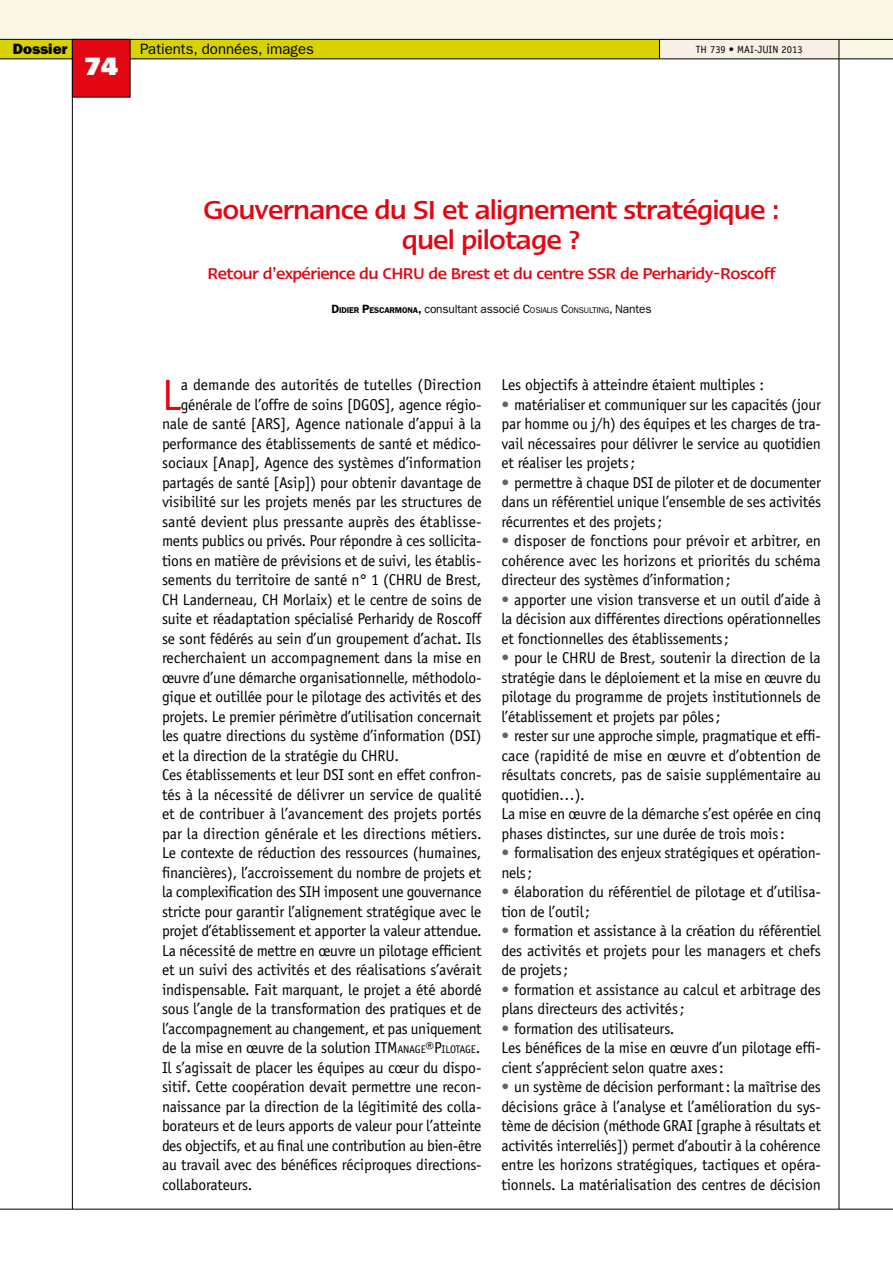
<style>
.page{position:relative;width:893px;height:1263px;background:#fff}
.page>*{position:absolute;margin:0;border:0;box-sizing:border-box;transform-origin:0 0}
.t1{font:43.95px "Officina Sans Std";color:#e30613}
.t2{font:500 30px/30px "Linotype Ergo";letter-spacing:-.03em;color:#e30613;text-align:center}
.t3{font:24px "Univers LT Std X Black";color:#fff}
.t4{font:500 18px "Linotype Ergo";letter-spacing:-.03em;color:#e30613}
.t5{font:15.75px/19.5px "Officina Sans Std";letter-spacing:-.01em;color:#000;text-align:justify}
.t6{font:15px "ITC Franklin Gothic Std";color:#000}
.t7{font:15px "ITC Franklin Gothic Std Hvy";color:#000}
.t8{font:12px "ITC Franklin Gothic Std";letter-spacing:-.01em;color:#000}
.t9{font:10.5px "Officina Sans Std";color:#000}
.s1{font-weight:600}
.s2{font-weight:600;font-size:8.4px}
.s3{font-style:inherit}
.s4{font-size:8.4px}
.s5{font-size:10.95px}
.s6{color:#646363}
</style>
<div class="page">
<div style="left:0;top:0;width:893px;height:58px;background:#faf8e4"></div>
<div style="left:72px;top:39px;width:587px;height:19px;background:#d8d200"></div>
<div style="left:659px;top:39px;width:180px;height:19px;background:#f8f0e4"></div>
<div style="left:0;top:39px;width:72px;height:19px;background:#d8d200"></div>
<hr style="left:0;top:1209px;width:893px;height:1px;background:#000">
<hr style="left:839px;top:39px;width:1px;height:1170px;background:#000">
<hr style="left:72px;top:39px;width:1px;height:1170px;background:#000">
<svg style="left:659px;top:40px;width:1px;height:18px"></svg>
<hr style="left:0;top:59px;width:893px;height:1px;background:#000">
<div style="left:72px;top:39px;width:58px;height:58px;background:#e30613"></div>
<hr style="left:0;top:39px;width:893px;height:1px;background:#000">
<p class="t6" style="left:140px;top:40px;width:175px">Patients, données, images</p>
<p class="t7" style="left:13px;top:40px;width:56px">Dossier</p>
<p class="t9" style="left:696px;top:43px;width:108px">TH 739 • Mai-Juin 2013</p>
<h3 class="t3" style="left:84px;top:51px;width:35px">74</h3>
<h2 class="t2" style="left:203px;top:194px;width:578px">Gouvernance du SI et alignement stratégique : quel pilotage ?</h2>
<p class="t4" style="left:207px;top:264px;width:569px">Retour d’expérience du CHRU de Brest et du centre SSR de Perharidy-Roscoff</p>
<p class="t8" style="left:331px;top:302px;width:322px"><span class="s1">D</span><span class="s2">IDIER</span> <span class="s1">P</span><span class="s2">ESCARMONA</span><span class="s1">,</span> consultant associé <span class="s3">C</span><span class="s4">OSIALIS</span> <span class="s3">C</span><span class="s4">ONSULTING</span><span class="s3">,</span> Nantes</p>
<h1 class="t1" style="left:162px;top:369px;width:21px">L</h1>
<p class="t5" style="left:181px;top:375px;width:302px">a demande des autorités de tutelles (Direction</p>
<p class="t5" style="left:181px;top:394px;width:302px">générale de l’offre de soins [DGOS], agence régio-</p>
<p class="t5" style="left:162px;top:414px;width:321px">nale de santé [ARS], Agence nationale d’appui à la</p>
<p class="t5" style="left:162px;top:433px;width:321px">performance des établissements de santé et médico-</p>
<p class="t5" style="left:162px;top:453px;width:321px">sociaux [Anap], Agence des systèmes d’information</p>
<p class="t5" style="left:162px;top:472px;width:321px">partagés de santé [Asip]) pour obtenir davantage de</p>
<p class="t5" style="left:162px;top:492px;width:321px">visibilité sur les projets menés par les structures de</p>
<p class="t5" style="left:162px;top:511px;width:321px">santé devient plus pressante auprès des établisse-</p>
<p class="t5" style="left:162px;top:531px;width:321px">ments publics ou privés. Pour répondre à ces sollicita-</p>
<p class="t5" style="left:162px;top:550px;width:321px">tions en matière de prévisions et de suivi, les établis-</p>
<p class="t5" style="left:162px;top:570px;width:321px">sements du territoire de santé n° 1 (CHRU de Brest,</p>
<p class="t5" style="left:162px;top:589px;width:321px">CH Landerneau, CH Morlaix) et le centre de soins de</p>
<p class="t5" style="left:162px;top:609px;width:321px">suite et réadaptation spécialisé Perharidy de Roscoff</p>
<p class="t5" style="left:162px;top:628px;width:321px">se sont fédérés au sein d’un groupement d’achat. Ils</p>
<p class="t5" style="left:162px;top:648px;width:321px">recherchaient un accompagnement dans la mise en</p>
<p class="t5" style="left:162px;top:667px;width:321px">œuvre d’une démarche organisationnelle, méthodolo-</p>
<p class="t5" style="left:162px;top:687px;width:321px">gique et outillée pour le pilotage des activités et des</p>
<p class="t5" style="left:162px;top:706px;width:321px">projets. Le premier périmètre d’utilisation concernait</p>
<p class="t5" style="left:162px;top:726px;width:321px">les quatre directions du système d’information (DSI)</p>
<p class="t5" style="left:162px;top:745px;width:239px">et la direction de la stratégie du CHRU.</p>
<p class="t5" style="left:162px;top:765px;width:321px">Ces établissements et leur DSI sont en effet confron-</p>
<p class="t5" style="left:162px;top:784px;width:321px">tés à la nécessité de délivrer un service de qualité</p>
<p class="t5" style="left:162px;top:804px;width:321px">et de contribuer à l’avancement des projets portés</p>
<p class="t5" style="left:162px;top:823px;width:321px">par la direction générale et les directions métiers.</p>
<p class="t5" style="left:162px;top:843px;width:321px">Le contexte de réduction des ressources (humaines,</p>
<p class="t5" style="left:162px;top:862px;width:321px">financières), l’accroissement du nombre de projets et</p>
<p class="t5" style="left:162px;top:882px;width:321px">la complexification des SIH imposent une gouvernance</p>
<p class="t5" style="left:162px;top:901px;width:321px">stricte pour garantir l’alignement stratégique avec le</p>
<p class="t5" style="left:162px;top:921px;width:321px">projet d’établissement et apporter la valeur attendue.</p>
<p class="t5" style="left:162px;top:940px;width:321px">La nécessité de mettre en œuvre un pilotage efficient</p>
<p class="t5" style="left:162px;top:960px;width:321px">et un suivi des activités et des réalisations s’avérait</p>
<p class="t5" style="left:162px;top:979px;width:321px">indispensable. Fait marquant, le projet a été abordé</p>
<p class="t5" style="left:162px;top:999px;width:321px">sous l’angle de la transformation des pratiques et de</p>
<p class="t5" style="left:162px;top:1018px;width:321px">l’accompagnement au changement, et pas uniquement</p>
<p class="t5" style="left:162px;top:1038px;width:320px">de la mise en œuvre de la solution <span class="s3">ITM</span><span class="s5">ANAGE</span><span class="s3">®P</span><span class="s5">ILOTAGE</span>.</p>
<p class="t5" style="left:162px;top:1057px;width:321px">Il s’agissait de placer les équipes au cœur du dispo-</p>
<p class="t5" style="left:162px;top:1077px;width:321px">sitif. Cette coopération devait permettre une recon-</p>
<p class="t5" style="left:162px;top:1096px;width:321px">naissance par la direction de la légitimité des colla-</p>
<p class="t5" style="left:162px;top:1116px;width:321px">borateurs et de leurs apports de valeur pour l’atteinte</p>
<p class="t5" style="left:162px;top:1135px;width:321px">des objectifs, et au final une contribution au bien-être</p>
<p class="t5" style="left:162px;top:1155px;width:321px">au travail avec des bénéfices réciproques directions-</p>
<p class="t5" style="left:162px;top:1174px;width:92px">collaborateurs.</p>
<p class="t5" style="left:501px;top:375px;width:264px">Les objectifs à atteindre étaient multiples :</p>
<p class="t5" style="left:501px;top:394px;width:321px"><span class="s6">•</span> matérialiser et communiquer sur les capacités (jour par homme ou j/h) des équipes et les charges de tra&shy;vail nécessaires pour délivrer le service au quotidien et réaliser les projets;</p>
<p class="t5" style="left:501px;top:472px;width:321px"><span class="s6">•</span> permettre à chaque DSI de piloter et de documenter dans un référentiel unique l’ensemble de ses activités récurrentes et des projets;</p>
<p class="t5" style="left:501px;top:531px;width:321px"><span class="s6">•</span> disposer de fonctions pour prévoir et arbitrer, en cohérence avec les horizons et priorités du schéma directeur des systèmes d’information;</p>
<p class="t5" style="left:501px;top:589px;width:321px"><span class="s6">•</span> apporter une vision transverse et un outil d’aide à la décision aux différentes directions opérationnelles et fonctionnelles des établissements;</p>
<p class="t5" style="left:501px;top:648px;width:321px"><span class="s6">•</span> pour le CHRU de Brest, soutenir la direction de la stratégie dans le déploiement et la mise en œuvre du pilotage du programme de projets institutionnels de l’établissement et projets par pôles;</p>
<p class="t5" style="left:501px;top:726px;width:321px;text-align:left"><span class="s6">•</span> rester sur une approche simple, pragmatique et effi&shy;cace (rapidité de mise en œuvre et d’obtention de résultats concrets, pas de saisie supplémentaire au quotidien…).<br>La mise en œuvre de la démarche s’est opérée en cinq phases distinctes, sur une durée de trois mois:</p>
<p class="t5" style="left:501px;top:843px;width:321px"><span class="s6">•</span> formalisation des enjeux stratégiques et opération&shy;nels;</p>
<p class="t5" style="left:501px;top:882px;width:321px"><span class="s6">•</span> élaboration du référentiel de pilotage et d’utilisa&shy;tion de l’outil;</p>
<p class="t5" style="left:501px;top:921px;width:321px"><span class="s6">•</span> formation et assistance à la création du référentiel des activités et projets pour les managers et chefs de projets;</p>
<p class="t5" style="left:501px;top:979px;width:321px"><span class="s6">•</span> formation et assistance au calcul et arbitrage des plans directeurs des activités;</p>
<p class="t5" style="left:501px;top:1018px;width:321px;text-align:left"><span class="s6">•</span> formation des utilisateurs.<br>Les bénéfices de la mise en œuvre d’un pilotage effi&shy;cient s’apprécient selon quatre axes:</p>
<p class="t5" style="left:501px;top:1077px;width:321px"><span class="s6">•</span> un système de décision performant: la maîtrise des décisions grâce à l’analyse et l’amélioration du sys&shy;tème de décision (méthode GRAI [graphe à résultats et activités interreliés]) permet d’aboutir à la cohérence entre les horizons stratégiques, tactiques et opéra&shy;tionnels. La matérialisation des centres de décision</p>
</div>
